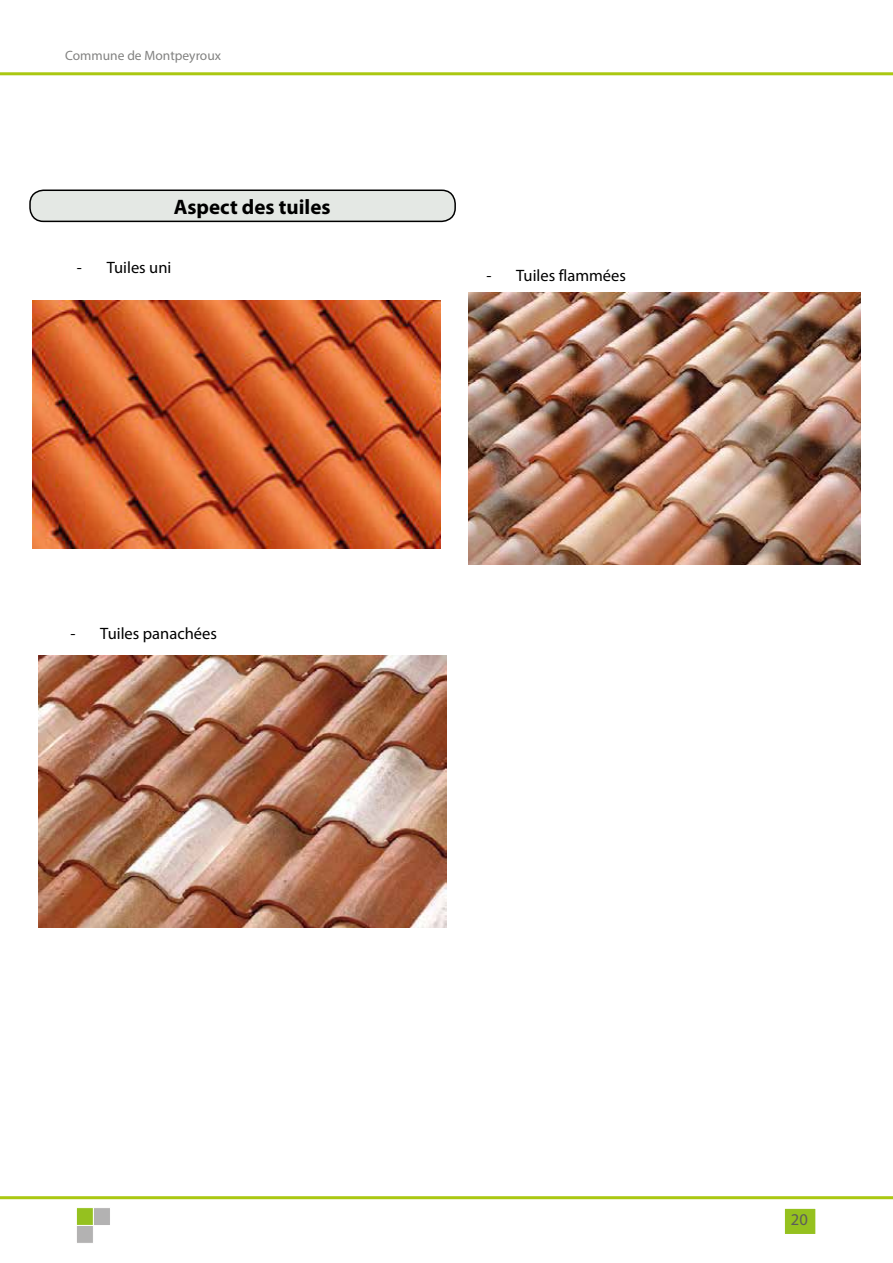
<style>
.page{position:relative;width:893px;height:1263px;background:#fff}
.page>*{position:absolute;margin:0;border:0;box-sizing:border-box;transform-origin:0 0}
.t1{font:700 21px "Myriad Pro";color:#000}
.t2{font:16.5px "Myriad Pro";color:#000}
.t3{font:16.5px "Myriad Pro";color:#5c5c5b}
.t4{font:13.5px "Myriad Pro";color:#828281}
</style>
<div class="page">
<div style="left:76px;top:1207px;width:18px;height:19px;background:#95c11f;border:1px solid #fff"></div>
<div style="left:76px;top:1225px;width:18px;height:19px;background:#b3b2b2;border:1px solid #fff"></div>
<div style="left:93px;top:1207px;width:18px;height:19px;background:#b3b2b2;border:1px solid #fff"></div>
<hr style="left:0;top:1196px;width:893px;height:3px;background:#aac811">
<div style="left:783px;top:1207px;width:34px;height:29px;background:#95c11f;border:2px solid #fff"></div>
<hr style="left:0;top:72px;width:893px;height:3px;background:#aac811">
<div style="left:30px;top:190px;width:425px;height:31px;background:#e4e8e4;border-radius:14px"></div>
<div style="left:29px;top:189px;width:427px;height:33px;border:2px solid #000;border-radius:14px"></div>
<img style="left:32px;top:301px;width:408px;height:247px">
<img style="left:39px;top:655px;width:407px;height:272px">
<img style="left:468px;top:293px;width:393px;height:271px">
<p class="t4" style="left:65px;top:47px;width:157px">Commune de Montpeyroux</p>
<p class="t1" style="left:174px;top:193px;width:158px">Aspect des tuiles</p>
<p class="t2" style="left:77px;top:258px;width:96px">- Tuiles uni</p>
<p class="t2" style="left:71px;top:623px;width:148px">- Tuiles panachées</p>
<p class="t2" style="left:486px;top:265px;width:141px">- Tuiles flammées</p>
<p class="t3" style="left:791px;top:1209px;width:18px">20</p>
</div>
